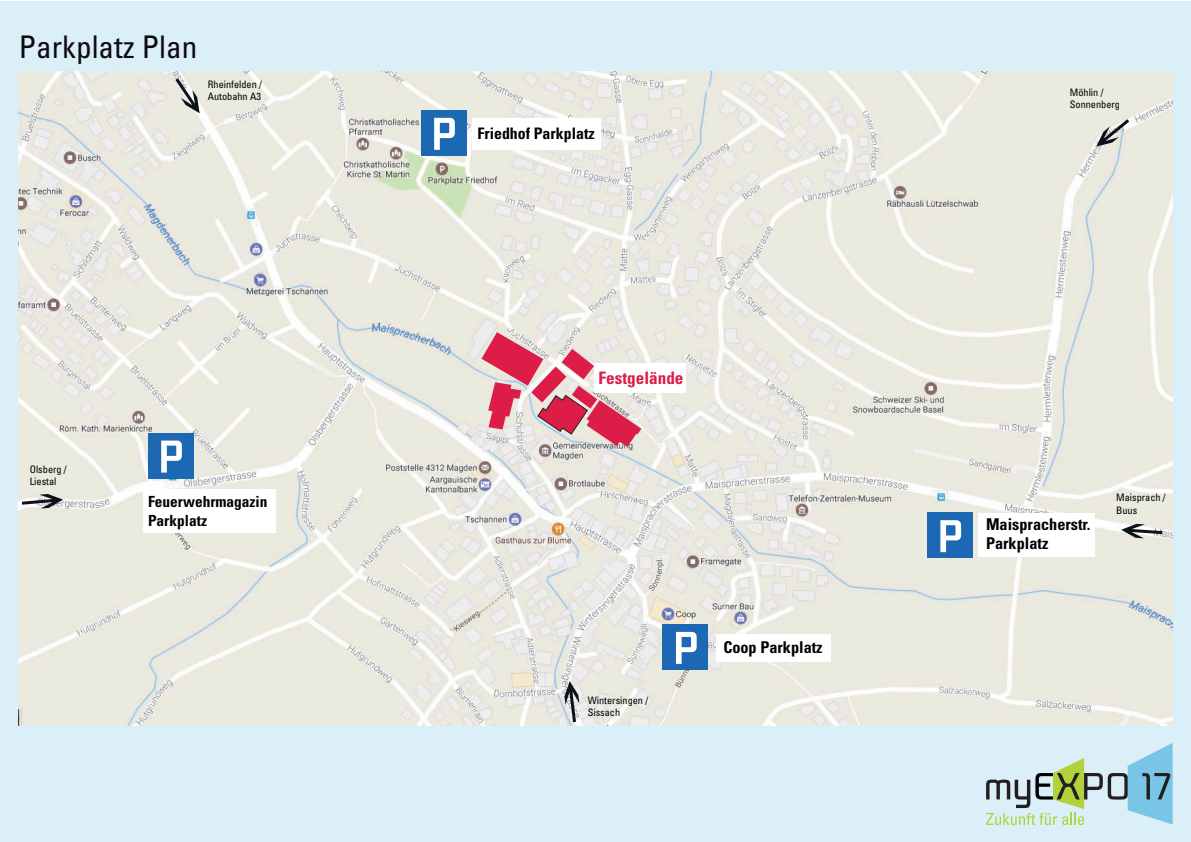
<style>
.page{position:relative;width:1191px;height:842px;background:#fff}
.page>*{position:absolute;margin:0;border:0;box-sizing:border-box;transform-origin:0 0}
.t1{font:condensed 31.2px "Univers LT";color:#0e0b10}
.t2{font:700 condensed 17.2px "Univers LT";color:#db1d48}
.t3{font:700 condensed 16.2px/19.5px "Univers LT";color:#000}
.t4{font:700 condensed 15.9px "Univers LT";color:#000}
.t5{font:700 condensed 15.4px/18.4px "Univers LT";color:#000}
.t6{font:condensed 10.3px/12.3px "Univers LT";color:#000}
</style>
<div class="page">
<div style="left:0;top:1px;width:1191px;height:841px;background:#daeff8"></div>
<img style="left:19px;top:71px;width:1153px;height:654px">
<div style="left:663px;top:624px;width:45px;height:45px;background:#1c68b3"></div>
<svg style="left:676px;top:632px;width:20px;height:32px"></svg>
<div style="left:716px;top:634px;width:114px;height:28px;background:#fff"></div>
<div style="left:594px;top:364px;width:91px;height:29px;background:#fff"></div>
<div style="left:927px;top:513px;width:45px;height:45px;background:#1c68b3"></div>
<svg style="left:940px;top:520px;width:21px;height:32px"></svg>
<div style="left:978px;top:513px;width:116px;height:44px;background:#fff"></div>
<div style="left:421px;top:110px;width:45px;height:45px;background:#1c68b3"></div>
<svg style="left:434px;top:118px;width:21px;height:32px"></svg>
<div style="left:472px;top:118px;width:128px;height:32px;background:#fff"></div>
<div style="left:148px;top:433px;width:45px;height:45px;background:#1c68b3"></div>
<svg style="left:161px;top:441px;width:21px;height:32px"></svg>
<div style="left:143px;top:489px;width:132px;height:43px;background:#fff"></div>
<svg style="left:481px;top:332px;width:160px;height:115px;background:#e2a2ad"></svg>
<svg style="left:175px;top:78px;width:25px;height:35px"></svg>
<svg style="left:22px;top:494px;width:41px;height:15px"></svg>
<svg style="left:564px;top:681px;width:15px;height:41px"></svg>
<svg style="left:1121px;top:524px;width:41px;height:14px"></svg>
<svg style="left:1096px;top:119px;width:33px;height:28px"></svg>
<svg style="left:986px;top:743px;width:186px;height:82px"></svg>
<h1 class="t1" style="left:19px;top:27px;width:180px">Parkplatz Plan</h1>
<p class="t6" style="left:208px;top:78px;width:56px">Rheinfelden /<br>Autobahn A3</p>
<p class="t6" style="left:30px;top:463px;width:39px">Olsberg /<br>Liestal</p>
<h3 class="t5" style="left:148px;top:492px;width:121px">Feuerwehrmagazin<br>Parkplatz</h3>
<h3 class="t4" style="left:477px;top:124px;width:119px">Friedhof Parkplatz</h3>
<h2 class="t2" style="left:598px;top:367px;width:86px">Festgelände</h2>
<p class="t6" style="left:588px;top:694px;width:62px">Wintersingen /<br>Sissach</p>
<h3 class="t3" style="left:723px;top:638px;width:101px">Coop Parkplatz</h3>
<p class="t6" style="left:1069px;top:86px;width:52px">Möhlin /<br>Sonnenberg</p>
<h3 class="t3" style="left:986px;top:514px;width:106px">Maispracherstr.<br>Parkplatz</h3>
<p class="t6" style="left:1116px;top:491px;width:51px">Maisprach /<br>Buus</p>
</div>
